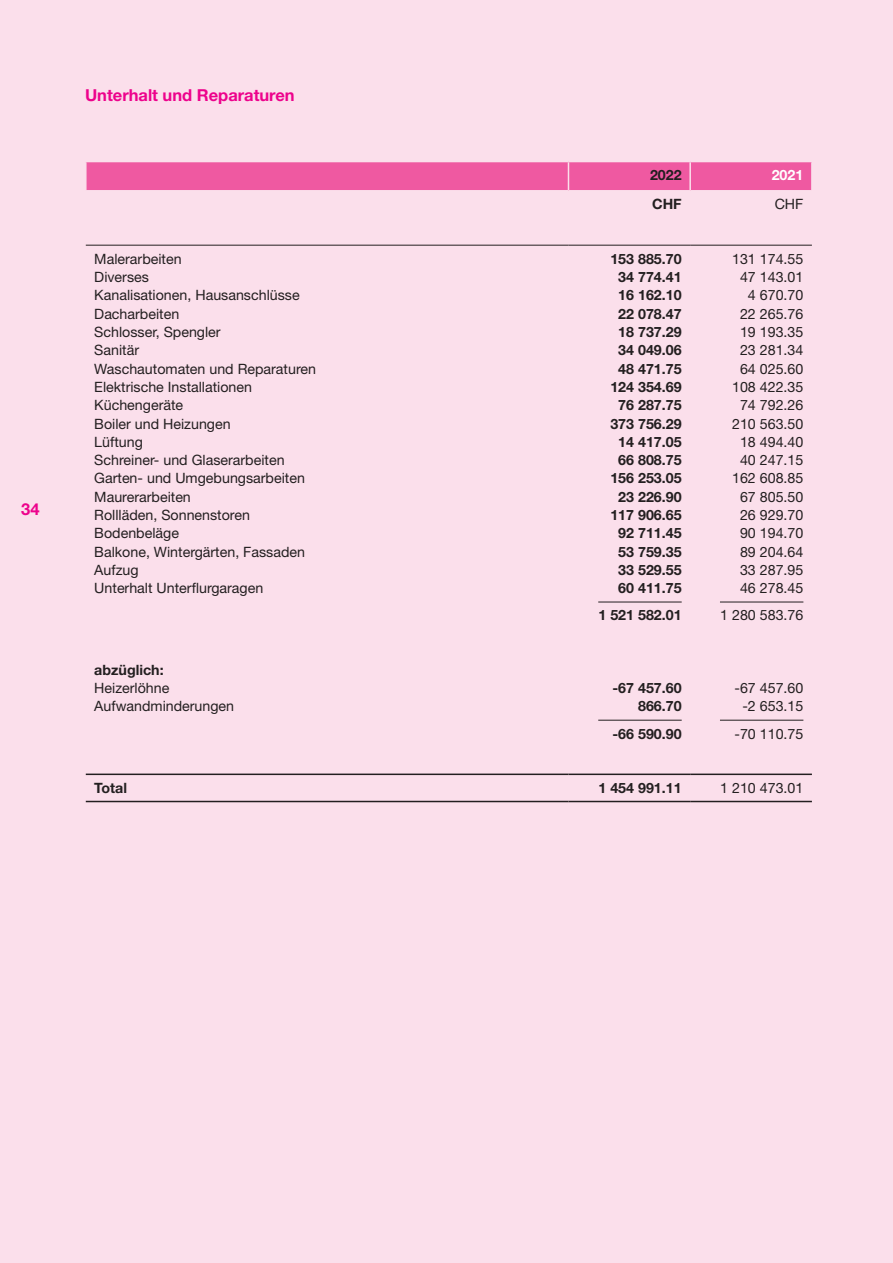
<style>
.page{position:relative;width:893px;height:1263px;background:#fbdfeb}
.page>*{position:absolute;margin:0;border:0;box-sizing:border-box;transform-origin:0 0}
.t1{font:700 16.5px "Helvetica Neue LT Std";color:#ed028c}
.t2{font:14.25px/18.3px "Helvetica Neue LT Std";color:#231f20}
.t3{font:700 14.25px/18.3px "Helvetica Neue LT Std";color:#231f20;text-align:center}
.t4{font:700 14.25px "Helvetica Neue LT Std";color:#fff}
</style>
<div class="page">
<hr style="left:86px;top:801px;width:482px;height:1px;background:#231f20">
<hr style="left:568px;top:801px;width:122px;height:1px;background:#231f20">
<hr style="left:690px;top:801px;width:122px;height:1px;background:#231f20">
<hr style="left:86px;top:773px;width:482px;height:2px;background:#231f20">
<hr style="left:568px;top:773px;width:122px;height:2px;background:#231f20">
<hr style="left:690px;top:773px;width:122px;height:2px;background:#231f20">
<hr style="left:86px;top:245px;width:482px;height:1px;background:#231f20">
<hr style="left:568px;top:245px;width:122px;height:1px;background:#231f20">
<hr style="left:690px;top:245px;width:122px;height:1px;background:#231f20">
<div style="left:86px;top:162px;width:725px;height:28px;background:#ef59a1"></div>
<hr style="left:689px;top:162px;width:2px;height:28px;background:#fbdfeb">
<hr style="left:598px;top:602px;width:84px;height:1px;background:#231f20">
<hr style="left:720px;top:602px;width:83px;height:1px;background:#231f20">
<hr style="left:598px;top:720px;width:84px;height:1px;background:#231f20">
<hr style="left:720px;top:720px;width:83px;height:1px;background:#231f20">
<p class="t1" style="left:21px;top:499px;width:20px">34</p>
<p class="t1" style="left:85px;top:85px;width:211px">Unterhalt und Reparaturen</p>
<p class="t3" style="left:650px;top:166px;width:33px">2022</p>
<p class="t4" style="left:772px;top:166px;width:33px">2021</p>
<p class="t3" style="left:652px;top:195px;width:31px">CHF</p>
<p class="t2" style="left:775px;top:195px;width:30px">CHF</p>
<p class="t2" style="left:94px;top:249px;width:223px">Malerarbeiten<br>Diverses<br>Kanalisationen, Hausanschlüsse<br>Dacharbeiten<br>Schlosser, Spengler<br>Sanitär<br>Waschautomaten und Reparaturen<br>Elektrische Installationen<br>Küchengeräte<br>Boiler und Heizungen<br>Lüftung<br>Schreiner- und Glaserarbeiten<br>Garten- und Umgebungsarbeiten<br>Maurerarbeiten<br>Rollläden, Sonnenstoren<br>Bodenbeläge<br>Balkone, Wintergärten, Fassaden<br>Aufzug<br>Unterhalt Unterflurgaragen</p>
<p class="t3" style="left:610px;top:249px;width:73px">153 885.70<br>34 774.41<br>16 162.10<br>22 078.47<br>18 737.29<br>34 049.06<br>48 471.75<br>124 354.69<br>76 287.75<br>373 756.29<br>14 417.05<br>66 808.75<br>156 253.05<br>23 226.90<br>117 906.65<br>92 711.45<br>53 759.35<br>33 529.55<br>60 411.75</p>
<p class="t2" style="left:732px;top:249px;width:73px;text-align:right">131 174.55<br>47 143.01<br>4 670.70<br>22 265.76<br>19 193.35<br>23 281.34<br>64 025.60<br>108 422.35<br>74 792.26<br>210 563.50<br>18 494.40<br>40 247.15<br>162 608.85<br>67 805.50<br>26 929.70<br>90 194.70<br>89 204.64<br>33 287.95<br>46 278.45</p>
<p class="t3" style="left:598px;top:606px;width:85px">1 521 582.01</p>
<p class="t2" style="left:720px;top:606px;width:85px">1 280 583.76</p>
<p class="t3" style="left:94px;top:660px;width:71px">abzüglich:</p>
<p class="t2" style="left:94px;top:679px;width:141px">Heizerlöhne<br>Aufwandminderungen</p>
<p class="t3" style="left:612px;top:679px;width:71px;text-align:right">-67 457.60<br>866.70</p>
<p class="t2" style="left:734px;top:679px;width:70px;text-align:center">-67 457.60 -2 653.15</p>
<p class="t3" style="left:612px;top:724px;width:71px">-66 590.90</p>
<p class="t2" style="left:734px;top:724px;width:70px">-70 110.75</p>
<p class="t3" style="left:94px;top:778px;width:34px">Total</p>
<p class="t3" style="left:598px;top:778px;width:85px">1 454 991.11</p>
<p class="t2" style="left:720px;top:779px;width:85px">1 210 473.01</p>
</div>
